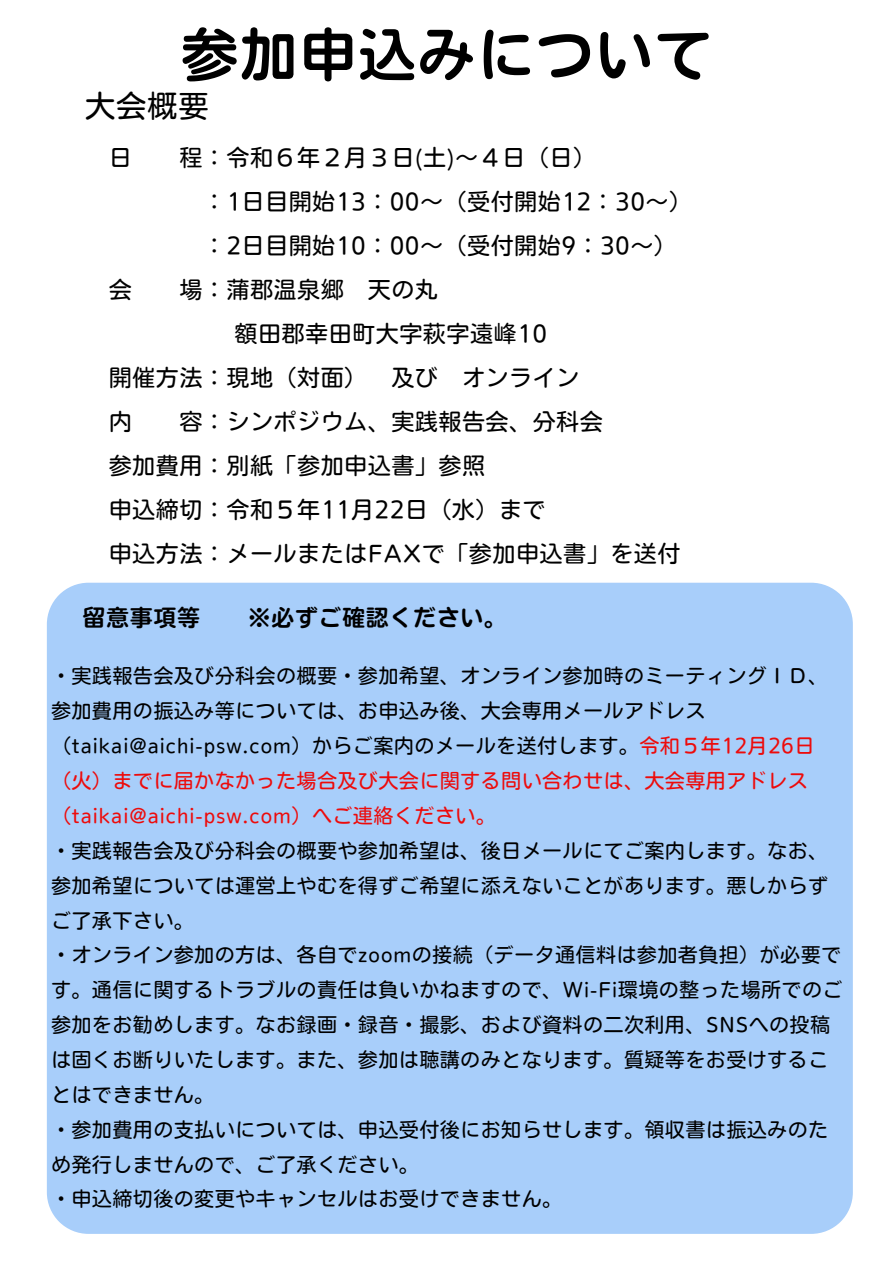
<style>
.page{position:relative;width:893px;height:1264px;background:#fff}
.page>*{position:absolute;margin:0;border:0;box-sizing:border-box;transform-origin:0 0}
.t1{font:56.4px "Nud Motoya Maru Std W5";letter-spacing:.05em;color:#000}
.t2{font:29.55px "Nud Motoya Maru Std W3";color:#000}
.t3{font:22.5px "Nud Motoya Maru Std W3";letter-spacing:.05em;color:#000}
.t4{font:22.5px "Nud Motoya Maru Std W5";letter-spacing:.05em;color:#000}
.t5{font:19.5px/34.8px "Nud Motoya Maru Std W3";letter-spacing:.05em;color:#000}
.s1{color:#ed0b0b}
</style>
<div class="page">
<div style="left:47px;top:582px;width:805px;height:651px;background:#a8cefa"></div>
<p class="t1" style="left:181px;top:26px;width:531px">参加申込みについて</p>
<p class="t2" style="left:85px;top:91px;width:124px">大会概要</p>
<p class="t3" style="left:109px;top:147px;width:18px">日</p>
<p class="t3" style="left:180px;top:147px;width:417px">程：令和６年２月３日(土)～４日（日）</p>
<p class="t3" style="left:203px;top:191px;width:490px">：1日目開始13：00～（受付開始12：30～）</p>
<p class="t3" style="left:203px;top:235px;width:475px">：2日目開始10：00～（受付開始9：30～）</p>
<p class="t3" style="left:109px;top:278px;width:24px">会</p>
<p class="t3" style="left:180px;top:278px;width:259px">場：蒲郡温泉郷 天の丸</p>
<p class="t3" style="left:235px;top:322px;width:313px">額田郡幸田町大字萩字遠峰10</p>
<p class="t3" style="left:109px;top:366px;width:471px">開催方法：現地（対面） 及び オンライン</p>
<p class="t3" style="left:109px;top:410px;width:24px">内</p>
<p class="t3" style="left:180px;top:410px;width:424px">容：シンポジウム、実践報告会、分科会</p>
<p class="t3" style="left:109px;top:454px;width:377px">参加費用：別紙「参加申込書」参照</p>
<p class="t3" style="left:109px;top:498px;width:438px">申込締切：令和５年11月22日（水）まで</p>
<p class="t3" style="left:109px;top:542px;width:572px">申込方法：メールまたはFAXで「参加申込書」を送付</p>
<p class="t4" style="left:83px;top:606px;width:118px">留意事項等</p>
<p class="t4" style="left:248px;top:606px;width:260px">※必ずご確認ください。</p>
<p class="t5" style="left:51px;top:658px;width:778px">・実践報告会及び分科会の概要・参加希望、オンライン参加時のミーティングＩＤ、参加費用の振込み等については、お申込み後、大会専用メールアドレス（taikai@aichi-psw.com）からご案内のメールを送付します。<span class="s1">令和５年12月 26日（火）までに届かなかった場合及び大会に関する問い合わせは、大会専用アドレス（taikai@aichi-psw.com）へご連絡ください。</span></p>
<p class="t5" style="left:51px;top:833px;width:778px;text-align:justify">・実践報告会及び分科会の概要や参加希望は、後日メールにてご案内します。なお、参加希望については運営上やむを得ずご希望に添えないことがあります。悪しからずご了承下さい。</p>
<p class="t5" style="left:51px;top:937px;width:792px">・オンライン参加の方は、各自でzoomの接続（データ通信料は参加者負担）が必要です。通信に関するトラブルの責任は負いかねますので、Wi-Fi環境の整った場所でのご参加をお勧めします。なお録画・録音・撮影、および資料の二次利用、SNSへの投稿は固くお断りいたします。また、参加は聴講のみとなります。質疑等をお受けすることはできません。</p>
<p class="t5" style="left:51px;top:1111px;width:778px">・参加費用の支払いについては、申込受付後にお知らせします。領収書は振込みのため発行しませんので、ご了承ください。</p>
<p class="t5" style="left:51px;top:1181px;width:512px">・申込締切後の変更やキャンセルはお受けできません。</p>
</div>
